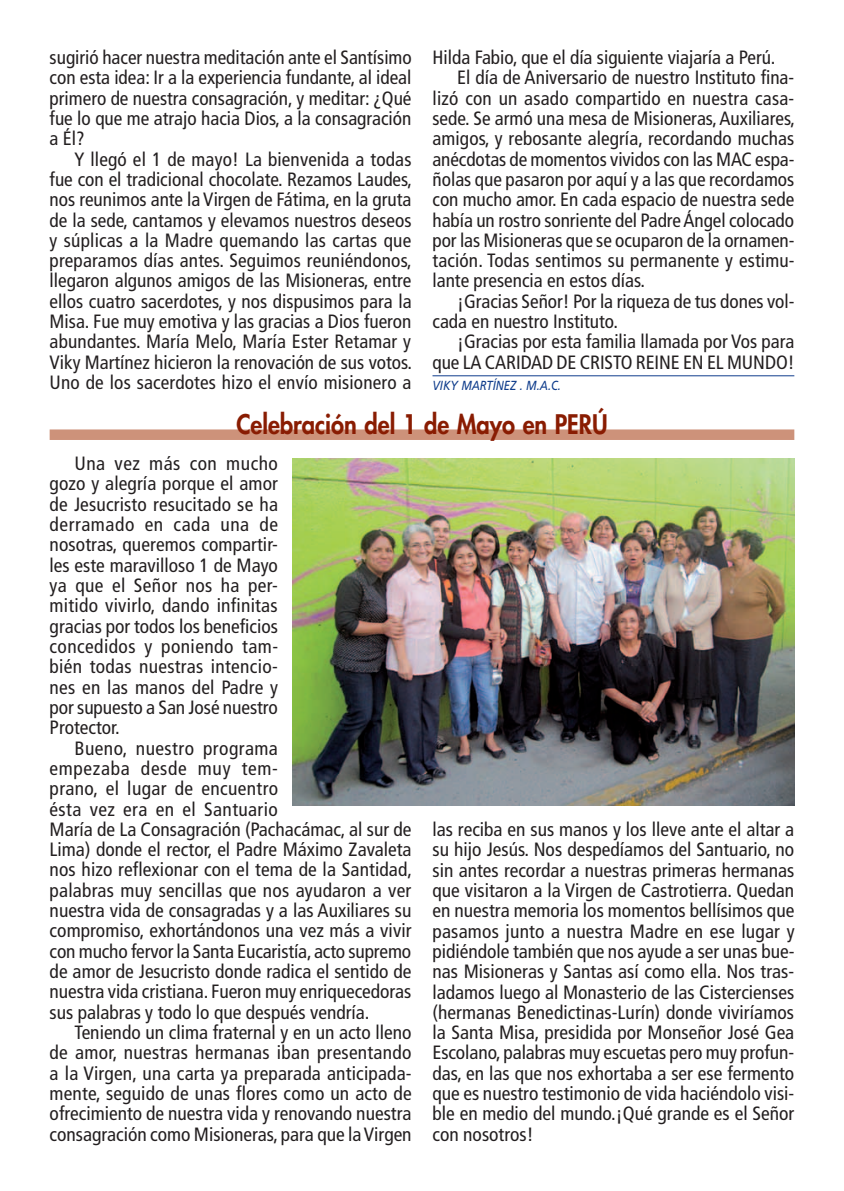
<style>
.page{position:relative;width:844px;height:1191px;background:#fff}
.page>*{position:absolute;margin:0;border:0;box-sizing:border-box;transform-origin:0 0}
.t1{font:800 26.25px "Futura Std";color:#891c02;scale:.9 1}
.t2{font:condensed 19.25px/20.3px "Frutiger LT Std";color:#231f20;text-align:justify}
.t3{font:italic 13.12px "Frutiger LT Std";color:#103d8c;scale:.85 1}
</style>
<div class="page">
<hr style="left:432px;top:375px;width:362px;height:1px;background:#103d8c">
<img style="left:293px;top:458px;width:501px;height:347px">
<div style="left:50px;top:429px;width:744px;height:11px;background:#cd927a"></div>
<p class="t2" style="left:50px;top:47px;width:363px">sugirió hacer nuestra meditación ante el Santísimo con esta idea: Ir a la experiencia fundante, al ideal primero de nuestra consagración, y meditar: ¿Qué fue lo que me atrajo hacia Dios, a la consagración a Él?</p>
<p class="t2" style="left:50px;top:149px;width:364px;text-indent:25px">Y llegó el 1 de mayo! La bienvenida a todas fue con el tradicional chocolate. Rezamos Laudes, nos reunimos ante la Virgen de Fátima, en la gruta de la sede, cantamos y elevamos nuestros deseos y súplicas a la Madre quemando las cartas que preparamos días antes. Seguimos reuniéndonos, llegaron algunos amigos de las Misioneras, entre ellos cuatro sacerdotes, y nos dispusimos para la Misa. Fue muy emotiva y las gracias a Dios fueron abundantes. María Melo, María Ester Retamar y Viky Martínez hicieron la renovación de sus votos.<br>Uno de los sacerdotes hizo el envío misionero a</p>
<p class="t2" style="left:432px;top:47px;width:344px">Hilda Fabio, que el día siguiente viajaría a Perú.</p>
<p class="t2" style="left:457px;top:68px;width:338px">El día de Aniversario de nuestro Instituto fina-</p>
<p class="t2" style="left:432px;top:88px;width:363px">lizó con un asado compartido en nuestra casa-</p>
<p class="t2" style="left:432px;top:108px;width:364px">sede. Se armó una mesa de Misioneras, Auxiliares,</p>
<p class="t2" style="left:432px;top:129px;width:363px">amigos, y rebosante alegría, recordando muchas</p>
<p class="t2" style="left:432px;top:149px;width:363px">anécdotas de momentos vividos con las MAC espa-</p>
<p class="t2" style="left:432px;top:169px;width:363px">ñolas que pasaron por aquí y a las que recordamos</p>
<p class="t2" style="left:432px;top:189px;width:363px">con mucho amor. En cada espacio de nuestra sede</p>
<p class="t2" style="left:432px;top:210px;width:363px">había un rostro sonriente del Padre Ángel colocado</p>
<p class="t2" style="left:432px;top:230px;width:363px">por las Misioneras que se ocuparon de la ornamen-</p>
<p class="t2" style="left:432px;top:250px;width:363px">tación. Todas sentimos su permanente y estimu-</p>
<p class="t2" style="left:432px;top:271px;width:214px">lante presencia en estos días.</p>
<p class="t2" style="left:457px;top:291px;width:338px">¡Gracias Señor! Por la riqueza de tus dones vol-</p>
<p class="t2" style="left:432px;top:311px;width:187px">cada en nuestro Instituto.</p>
<p class="t2" style="left:457px;top:332px;width:338px">¡Gracias por esta familia llamada por Vos para</p>
<p class="t2" style="left:432px;top:352px;width:363px">que LA CARIDAD DE CRISTO REINE EN EL MUNDO!</p>
<p class="t3" style="left:432px;top:377px;width:153px">VIKY MARTÍNEZ . M.A.C.</p>
<h1 class="t1" style="left:236px;top:408px;width:414px">Celebración del 1 de Mayo en PERÚ</h1>
<p class="t2" style="left:50px;top:453px;width:230px;text-indent:25px">Una vez más con mucho gozo y alegría porque el amor de Jesucristo resucitado se ha derramado en cada una de nosotras, queremos compartir&shy;les este maravilloso 1 de Mayo ya que el Señor nos ha per&shy;mitido vivirlo, dando infinitas gracias por todos los beneficios concedidos y poniendo tam&shy;bién todas nuestras intencio&shy;nes en las manos del Padre y por supuesto a San José nuestro Protector.</p>
<p class="t2" style="left:50px;top:738px;width:364px;text-align:left;text-indent:25px">Bueno, nuestro programa<br>empezaba desde muy tem-<br>prano, el lugar de encuentro<br>ésta vez era en el Santuario<br>María de La Consagración (Pachacámac, al sur de Lima) donde el rector, el Padre Máximo Zavaleta nos hizo reflexionar con el tema de la Santidad, palabras muy sencillas que nos ayudaron a ver nuestra vida de consagradas y a las Auxiliares su compromiso, exhortándonos una vez más a vivir con mucho fervor la Santa Eucaristía, acto supremo de amor de Jesucristo donde radica el sentido de nuestra vida cristiana. Fueron muy enriquecedoras sus palabras y todo lo que después vendría.</p>
<p class="t2" style="left:50px;top:1022px;width:363px;text-indent:25px">Teniendo un clima fraternal y en un acto lleno de amor, nuestras hermanas iban presentando a la Virgen, una carta ya preparada anticipada&shy;mente, seguido de unas flores como un acto de ofrecimiento de nuestra vida y renovando nuestra consagración como Misioneras, para que la Virgen</p>
<p class="t2" style="left:432px;top:819px;width:363px">las reciba en sus manos y los lleve ante el altar a su hijo Jesús. Nos despedíamos del Santuario, no sin antes recordar a nuestras primeras hermanas que visitaron a la Virgen de Castrotierra. Quedan en nuestra memoria los momentos bellísimos que pasamos junto a nuestra Madre en ese lugar y pidiéndole también que nos ayude a ser unas bue&shy;nas Misioneras y Santas así como ella. Nos tras&shy;ladamos luego al Monasterio de las Cistercienses (hermanas Benedictinas-Lurín) donde viviríamos la Santa Misa, presidida por Monseñor José Gea Escolano, palabras muy escuetas pero muy profun&shy;das, en las que nos exhortaba a ser ese fermento que es nuestro testimonio de vida haciéndolo visi&shy;ble en medio del mundo.¡Qué grande es el Señor con nosotros!</p>
</div>
